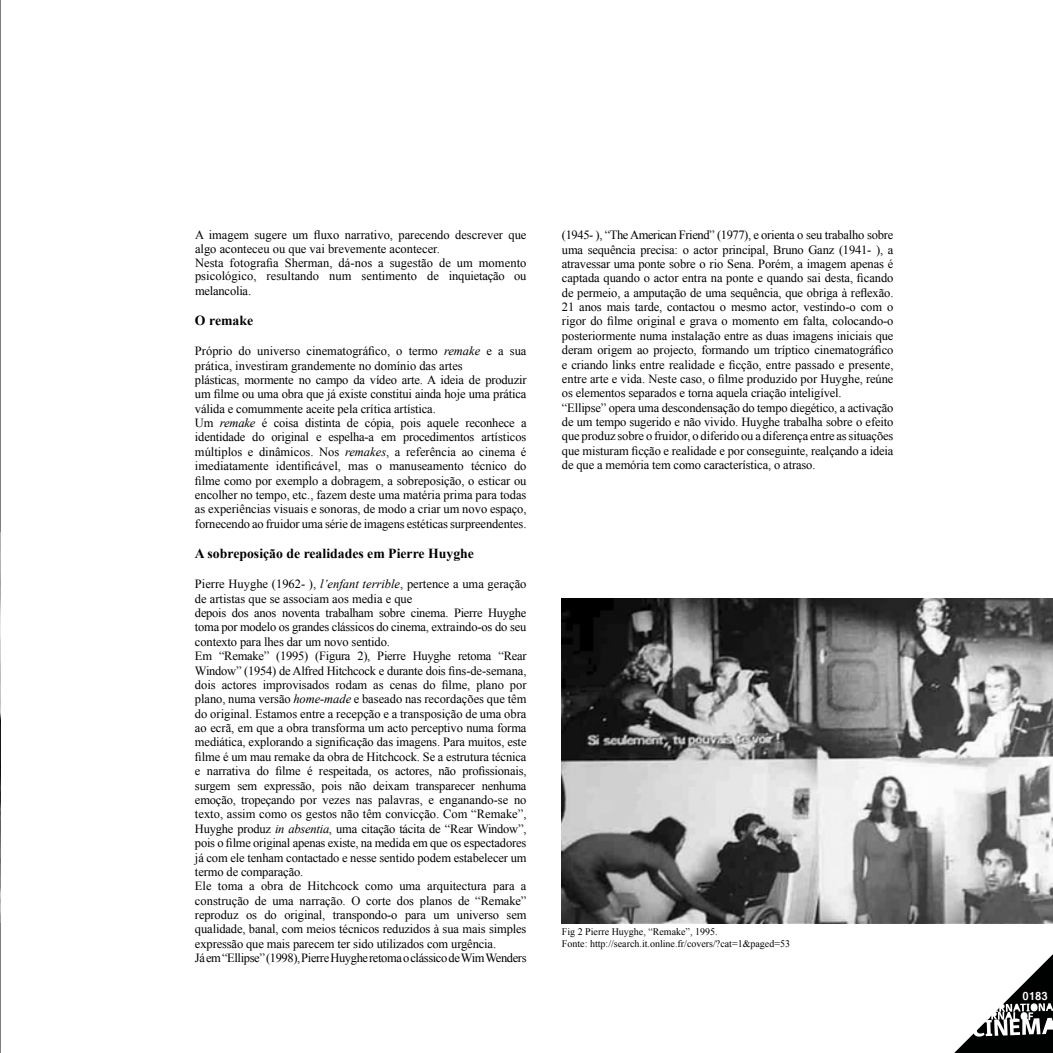
<style>
.page{position:relative;width:1053px;height:1053px;background:#fff}
.page>*{position:absolute;margin:0;border:0;box-sizing:border-box;transform-origin:0 0}
.t1{font:700 13.75px "Times New Roman";color:#000}
.t2{font:12.5px/14.4px "Times New Roman";letter-spacing:-.01em;color:#000}
.t3{font:700 12.5px "Latha";color:#fff}
.t4{font:10px/11.5px "Times New Roman";color:#000}
.s1{font-style:italic}
</style>
<div class="page">
<hr style="left:0;top:0;width:1px;height:1052px;background:#000">
<svg style="left:916px;top:923px;width:136px;height:129px"></svg>
<img style="left:562px;top:599px;width:490px;height:324px">
<img style="left:0;top:532px;width:1px;height:390px">
<p class="t2" style="left:195px;top:228px;width:333px;line-height:13.9px">A imagem sugere um fluxo narrativo, parecendo descrever que algo aconteceu ou que vai brevemente acontecer.<br>Nesta fotografia Sherman, dá-nos a sugestão de um momento psicológico, resultando num sentimento de inquietação ou melancolia.</p>
<p class="t1" style="left:195px;top:311px;width:60px">O remake</p>
<p class="t2" style="left:195px;top:343px;width:333px">Próprio do universo cinematográfico, o termo <span class="s1">remake</span> e a sua prática, investiram grandemente no domínio das artes<br>plásticas, mormente no campo da vídeo arte. A ideia de produzir um filme ou uma obra que já existe constitui ainda hoje uma prática válida e comummente aceite pela crítica artística.<br>Um <span class="s1">remake</span> é coisa distinta de cópia, pois aquele reconhece a identidade do original e espelha-a em procedimentos artísticos múltiplos e dinâmicos. Nos <span class="s1">remakes</span>, a referência ao cinema é imediatamente identificável, mas o manuseamento técnico do filme como por exemplo a dobragem, a sobreposição, o esticar ou encolher no tempo, etc., fazem deste uma matéria prima para todas as experiências visuais e sonoras, de modo a criar um novo espaço, fornecendo ao fruidor uma série de imagens estéticas surpreendentes.</p>
<p class="t1" style="left:195px;top:544px;width:280px">A sobreposição de realidades em Pierre Huyghe</p>
<p class="t2" style="left:195px;top:576px;width:333px">Pierre Huyghe (1962- ), <span class="s1">l’enfant terrible</span>, pertence a uma geração de artistas que se associam aos media e que<br>depois dos anos noventa trabalham sobre cinema. Pierre Huyghe toma por modelo os grandes clássicos do cinema, extraindo-os do seu contexto para lhes dar um novo sentido.<br>Em “Remake” (1995) (Figura 2), Pierre Huyghe retoma “Rear Window” (1954) de Alfred Hitchcock e durante dois fins-de-semana, dois actores improvisados rodam as cenas do filme, plano por plano, numa versão <span class="s1">home-made</span> e baseado nas recordações que têm do original. Estamos entre a recepção e a transposição de uma obra ao ecrã, em que a obra transforma um acto perceptivo numa forma mediática, explorando a significação das imagens. Para muitos, este filme é um mau remake da obra de Hitchcock. Se a estrutura técnica e narrativa do filme é respeitada, os actores, não profissionais, surgem sem expressão, pois não deixam transparecer nenhuma emoção, tropeçando por vezes nas palavras, e enganando-se no texto, assim como os gestos não têm convicção. Com “Remake”, Huyghe produz <span class="s1">in absentia</span>, uma citação tácita de “Rear Window”, pois o filme original apenas existe, na medida em que os espectadores já com ele tenham contactado e nesse sentido podem estabelecer um termo de comparação.<br>Ele toma a obra de Hitchcock como uma arquitectura para a construção de uma narração. O corte dos planos de “Remake” reproduz os do original, transpondo-o para um universo sem qualidade, banal, com meios técnicos reduzidos à sua mais simples expressão que mais parecem ter sido utilizados com urgência.<br>Já em “Ellipse” (1998), Pierre Huyghe retoma o clássico de Wim Wenders</p>
<p class="t2" style="left:562px;top:227px;width:333px">(1945- ), “The American Friend” (1977), e orienta o seu trabalho sobre uma sequência precisa: o actor principal, Bruno Ganz (1941- ), a atravessar uma ponte sobre o rio Sena. Porém, a imagem apenas é captada quando o actor entra na ponte e quando sai desta, ficando de permeio, a amputação de uma sequência, que obriga à reflexão.<br>21 anos mais tarde, contactou o mesmo actor, vestindo-o com o rigor do filme original e grava o momento em falta, colocando-o posteriormente numa instalação entre as duas imagens iniciais que deram origem ao projecto, formando um tríptico cinematográfico e criando links entre realidade e ficção, entre passado e presente, entre arte e vida. Neste caso, o filme produzido por Huyghe, reúne os elementos separados e torna aquela criação inteligível.<br>“Ellipse” opera uma descondensação do tempo diegético, a activação de um tempo sugerido e não vivido. Huyghe trabalha sobre o efeito que produz sobre o fruidor, o diferido ou a diferença entre as situações que misturam ficção e realidade e por conseguinte, realçando a ideia de que a memória tem como característica, o atraso.</p>
<p class="t4" style="left:562px;top:926px;width:229px">Fig 2 Pierre Huyghe, “Remake”, 1995.<br>Fonte: http://search.it.online.fr/covers/?cat=1&amp;paged=53</p>
<p class="t3" style="left:1022px;top:985px;width:27px">0183</p>
</div>
